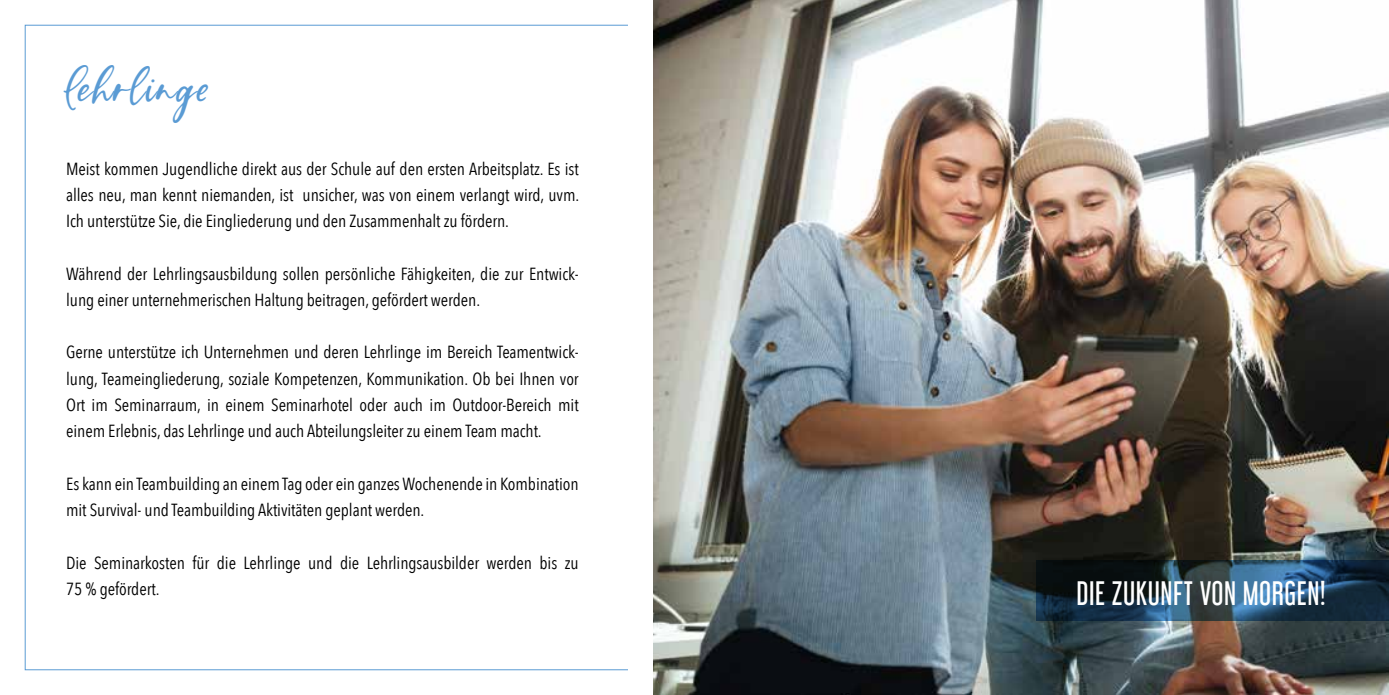
<style>
.page{position:relative;width:1389px;height:695px;background:#fff}
.page>*{position:absolute;margin:0;border:0;box-sizing:border-box;transform-origin:0 0}
.t1{font:47.6px "Vista La Diva";letter-spacing:.02em;color:#5a9bd4}
.t2{font:29.75px "Libel Suit Rg";letter-spacing:.02em;color:#fff}
.t3{font:17.5px/26.2px "Avenir Next Condensed";letter-spacing:-.005em;color:#000}
</style>
<div class="page">
<svg style="left:25px;top:25px;width:603px;height:645px"></svg>
<img style="left:653px;top:0;width:736px;height:694px">
<svg style="left:1037px;top:560px;width:352px;height:60px;background:#203a4d"></svg>
<h1 class="t1" style="left:66px;top:56px;width:146px">Lehrlinge</h1>
<p class="t3" style="left:66px;top:154px;width:515px;text-align:justify">Meist kommen Jugendliche direkt aus der Schule auf den ersten Arbeitsplatz. Es ist alles neu, man kennt niemanden, ist unsicher, was von einem verlangt wird, uvm.<br>Ich unterstütze Sie, die Eingliederung und den Zusammenhalt zu fördern.</p>
<p class="t3" style="left:66px;top:259px;width:514px">Während der Lehrlingsausbildung sollen persönliche Fähigkeiten, die zur Entwick&shy;lung einer unternehmerischen Haltung beitragen, gefördert werden.</p>
<p class="t3" style="left:66px;top:338px;width:514px;text-align:justify">Gerne unterstütze ich Unternehmen und deren Lehrlinge im Bereich Teamentwick&shy;lung, Teameingliederung, soziale Kompetenzen, Kommunikation. Ob bei Ihnen vor Ort im Seminarraum, in einem Seminarhotel oder auch im Outdoor-Bereich mit einem Erlebnis, das Lehrlinge und auch Abteilungsleiter zu einem Team macht.</p>
<p class="t3" style="left:66px;top:469px;width:514px">Es kann ein Teambuilding an einem Tag oder ein ganzes Wochenende in Kombination mit Survival- und Teambuilding Aktivitäten geplant werden.</p>
<p class="t3" style="left:66px;top:548px;width:514px">Die Seminarkosten für die Lehrlinge und die Lehrlingsausbilder werden bis zu<br>75 % gefördert.</p>
<h2 class="t2" style="left:1076px;top:569px;width:250px">DIE ZUKUNFT VON MORGEN!</h2>
</div>
